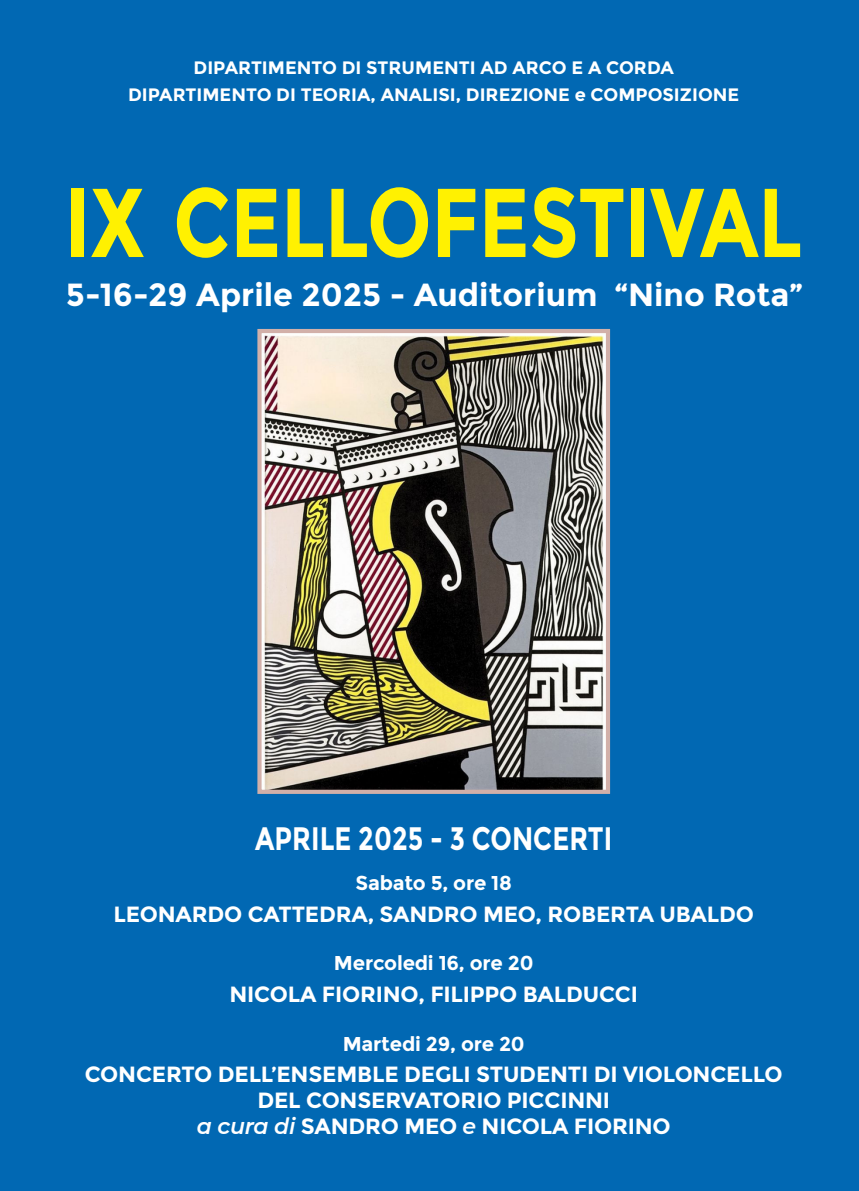
<style>
.page{position:relative;width:859px;height:1191px;background:#0168b3}
.page>*{position:absolute;margin:0;border:0;box-sizing:border-box;transform-origin:0 0}
.t1{font:700 97.6px "Montserrat";letter-spacing:-.005em;color:#fff101;scale:.8 1}
.t2{font:700 32.4px "Montserrat";color:#fff;scale:.8 1}
.t3{font:700 32px "Montserrat";color:#fff}
.t4{font:700 22px "Montserrat";letter-spacing:-.01em;color:#fff}
.t5{font:700 20px "Montserrat";letter-spacing:-.01em;color:#fff}
.t6{font:700 18px "Montserrat";color:#fff}
.s1{font-weight:600;font-style:italic}
</style>
<div class="page">
<img style="left:262px;top:334px;width:343px;height:455px">
<div style="left:257px;top:329px;width:353px;height:465px;border:4px solid #d2b0a9"></div>
<p class="t6" style="left:194px;top:57px;width:482px">DIPARTIMENTO DI STRUMENTI AD ARCO E A CORDA</p>
<p class="t6" style="left:128px;top:84px;width:613px">DIPARTIMENTO DI TEORIA, ANALISI, DIREZIONE e COMPOSIZIONE</p>
<p class="t1" style="left:65px;top:164px;width:923px">IX CELLOFESTIVAL</p>
<p class="t3" style="left:66px;top:276px;width:739px">5-16-29 Aprile 2025 - Auditorium “Nino Rota”</p>
<p class="t2" style="left:255px;top:819px;width:448px">APRILE 2025 - 3 CONCERTI</p>
<p class="t5" style="left:355px;top:871px;width:158px">Sabato 5, ore 18</p>
<p class="t4" style="left:114px;top:900px;width:642px">LEONARDO CATTEDRA, SANDRO MEO, ROBERTA UBALDO</p>
<p class="t5" style="left:334px;top:951px;width:201px">Mercoledi 16, ore 20</p>
<p class="t4" style="left:229px;top:981px;width:410px">NICOLA FIORINO, FILIPPO BALDUCCI</p>
<p class="t5" style="left:343px;top:1031px;width:184px">Martedi 29, ore 20</p>
<p class="t4" style="left:85px;top:1061px;width:699px">CONCERTO DELL’ENSEMBLE DEGLI STUDENTI DI VIOLONCELLO</p>
<p class="t4" style="left:257px;top:1087px;width:354px">DEL CONSERVATORIO PICCINNI</p>
<p class="t4" style="left:197px;top:1113px;width:476px"><span class="s1">a cura di</span> SANDRO MEO <span class="s1">e</span> NICOLA FIORINO</p>
</div>
